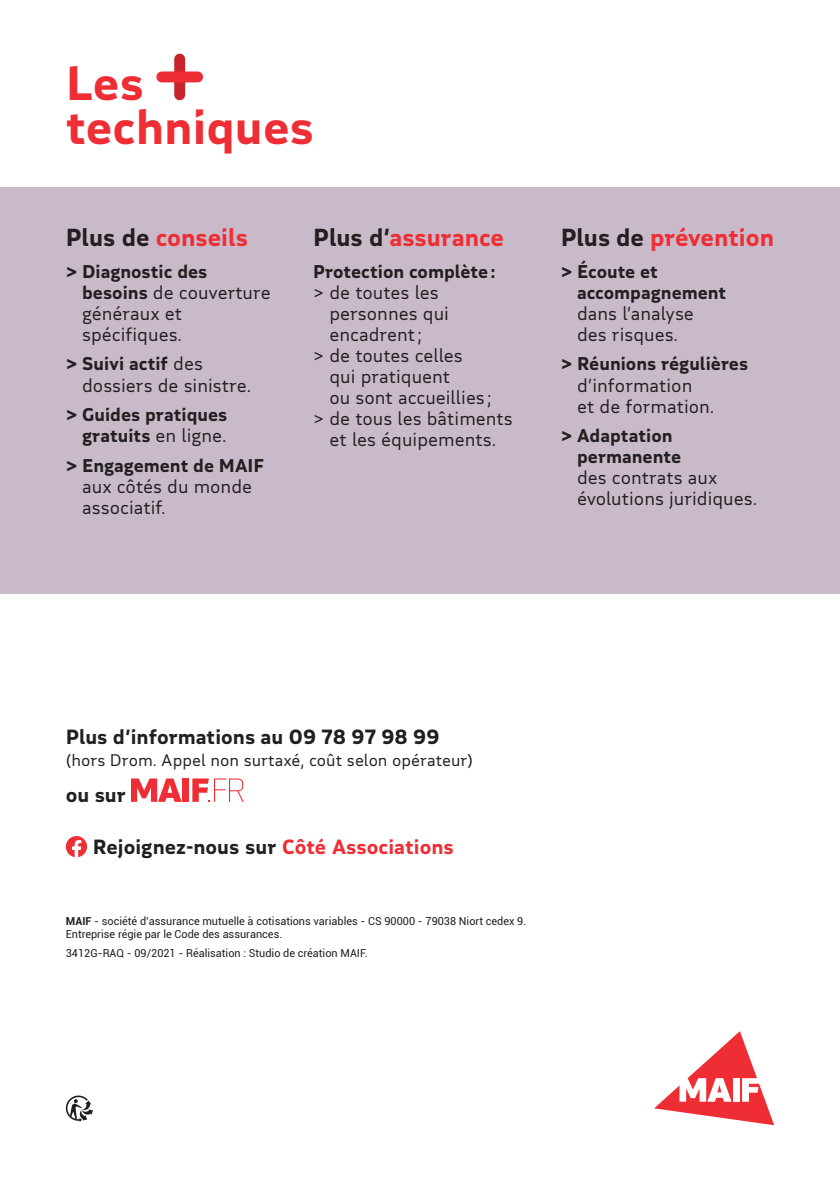
<style>
.page{position:relative;width:840px;height:1191px;background:#fff}
.page>*{position:absolute;margin:0;border:0;box-sizing:border-box;transform-origin:0 0}
.t1{font:700 47px/44px "MAIF";color:#ee2d34}
.t2{font:700 24px "MAIF";color:#ee2d34}
.t3{font:700 20px "MAIF";color:#231f20}
.t4{font:18px/21px "MAIF";color:#231f20}
.t5{font:700 18px/21px "MAIF";color:#231f20}
.t6{font:16px "MAIF";color:#231f20}
.t7{font:11px/13.2px "Roboto";color:#231f20}
.s1{color:#231f20}
.s2{font-weight:700}
.s3{font-weight:400}
.s4{color:#ee2d34}
</style>
<div class="page">
<div style="left:174px;top:59px;width:11px;height:36px;background:#c8242b"></div>
<div style="left:162px;top:71px;width:35px;height:11px;background:#ee2d34"></div>
<div style="left:0;top:187px;width:839px;height:406px;background:#c9bac9"></div>
<svg style="left:654px;top:1031px;width:119px;height:94px"></svg>
<svg style="left:66px;top:1095px;width:27px;height:27px"></svg>
<svg style="left:192px;top:778px;width:51px;height:24px"></svg>
<div style="left:182px;top:778px;width:7px;height:24px;background:#ee2d34"></div>
<svg style="left:131px;top:778px;width:51px;height:24px"></svg>
<svg style="left:66px;top:836px;width:21px;height:21px"></svg>
<h1 class="t1" style="left:66px;top:60px;width:249px">Les techniques</h1>
<h2 class="t2" style="left:66px;top:222px;width:183px"><span class="s1">Plus de</span> conseils</h2>
<p class="t4" style="left:82px;top:261px;width:190px;text-indent:-16px"><span class="s2">&gt; Diagnostic des besoins</span> de couverture généraux et spécifiques.</p>
<p class="t4" style="left:82px;top:353px;width:170px;text-indent:-16px"><span class="s2">&gt; Suivi actif</span> des dossiers de sinistre.</p>
<p class="t5" style="left:66px;top:403px;width:163px;text-align:right">&gt; Guides pratiques gratuits <span class="s3">en ligne.</span></p>
<p class="t5" style="left:66px;top:454px;width:200px">&gt; Engagement de MAIF</p>
<p class="t4" style="left:82px;top:475px;width:171px">aux côtés du monde associatif.</p>
<h2 class="t2" style="left:313px;top:222px;width:192px"><span class="s1">Plus d’</span>assurance</h2>
<p class="t5" style="left:313px;top:260px;width:184px">Protection complète:</p>
<p class="t4" style="left:313px;top:282px;width:127px">&gt; de toutes les</p>
<p class="t4" style="left:329px;top:303px;width:121px">personnes qui</p>
<p class="t4" style="left:329px;top:324px;width:94px">encadrent ;</p>
<p class="t4" style="left:313px;top:345px;width:151px">&gt; de toutes celles</p>
<p class="t4" style="left:329px;top:366px;width:122px">qui pratiquent</p>
<p class="t4" style="left:329px;top:387px;width:163px">ou sont accueillies;</p>
<p class="t4" style="left:313px;top:408px;width:201px">&gt; de tous les bâtiments</p>
<p class="t4" style="left:329px;top:429px;width:168px">et les équipements.</p>
<h2 class="t2" style="left:560px;top:222px;width:215px"><span class="s1">Plus de</span> prévention</h2>
<p class="t5" style="left:576px;top:260px;width:151px;text-indent:-16px">&gt; Écoute et accompagnement</p>
<p class="t4" style="left:576px;top:303px;width:118px">dans l’analyse des risques.</p>
<p class="t5" style="left:560px;top:353px;width:189px">&gt; Réunions régulières</p>
<p class="t4" style="left:576px;top:374px;width:139px">d’information et de formation.</p>
<p class="t5" style="left:576px;top:424px;width:105px;text-indent:-16px">&gt; Adaptation permanente</p>
<p class="t4" style="left:576px;top:467px;width:181px">des contrats aux évolutions juridiques.</p>
<p class="t3" style="left:66px;top:724px;width:375px">Plus d’informations au 09 78 97 98 99</p>
<p class="t6" style="left:66px;top:750px;width:408px">(hors Drom. Appel non surtaxé, coût selon opérateur)</p>
<p class="t3" style="left:66px;top:782px;width:62px">ou sur</p>
<p class="t3" style="left:93px;top:834px;width:362px">Rejoignez-nous sur <span class="s4">Côté Associations</span></p>
<p class="t7" style="left:66px;top:913px;width:462px"><span class="s2">MAIF</span> - société d’assurance mutuelle à cotisations variables - CS 90000 - 79038 Niort cedex 9.<br>Entreprise régie par le Code des assurances.</p>
<p class="t7" style="left:66px;top:945px;width:303px">3412G-RAQ - 09/2021 - Réalisation : Studio de création MAIF.</p>
</div>
